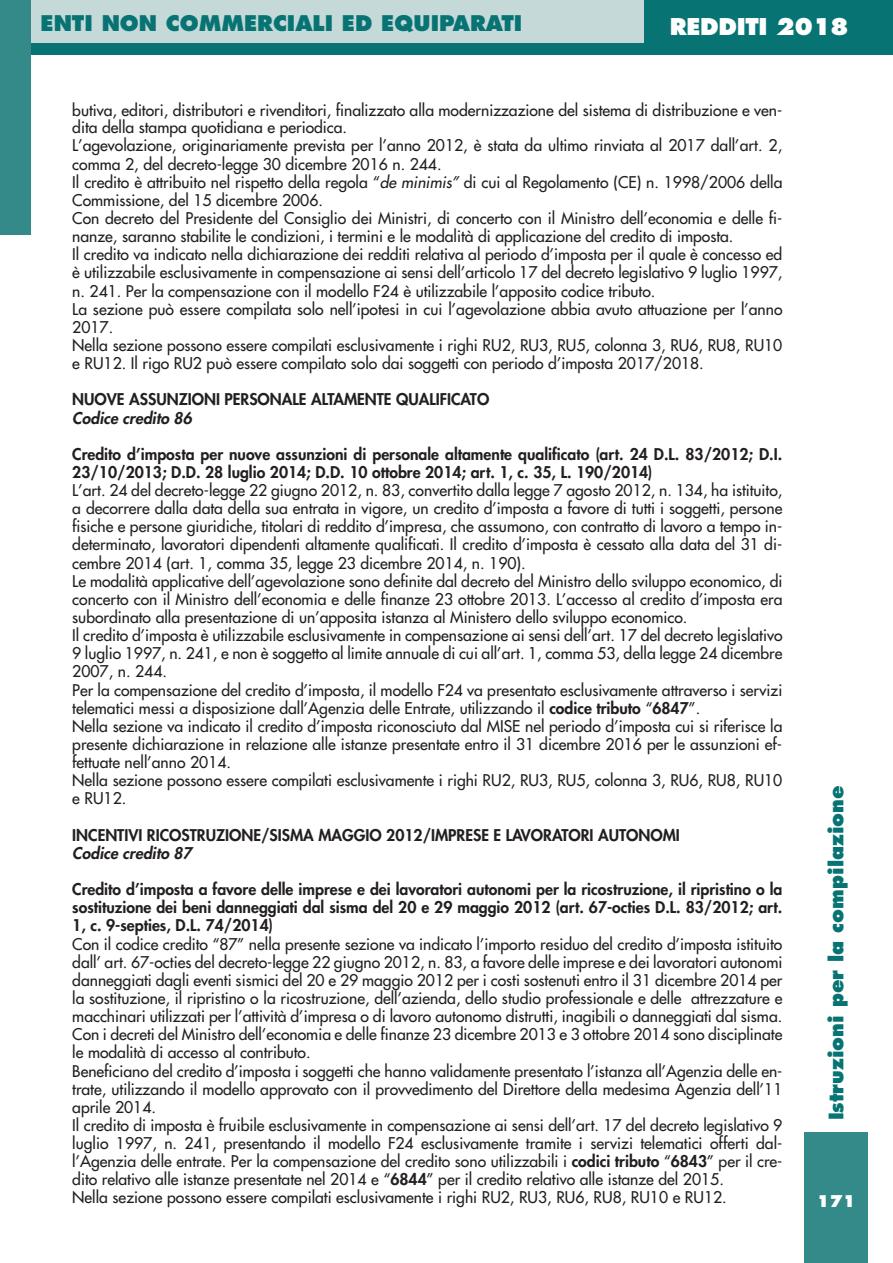
<style>
.page{position:relative;width:893px;height:1263px;background:#fff}
.page>*{position:absolute;margin:0;border:0;box-sizing:border-box;transform-origin:0 0}
.t1{font:800 22.5px "Futura";letter-spacing:-.015em;color:#fff}
.t2{font:800 21px "Futura";color:#077473}
.t3{font:800 19.5px "Futura";color:#077473}
.t4{font:15.75px/18.1px "Futura";color:#231f20}
.t5{font:800 15.75px/18.1px "Futura";color:#231f20}
.t6{font:italic 800 15.75px "Futura";color:#231f20}
.t7{font:800 15.75px "Futura";color:#fff}
.s1{font-style:italic}
.s2{font-weight:800}
</style>
<div class="page">
<div style="left:804px;top:1132px;width:64px;height:131px;background:#348a89"></div>
<div style="left:30px;top:0;width:863px;height:54px;background:#077473"></div>
<div style="left:30px;top:0;width:614px;height:43px;background:#c5d9d9"></div>
<div style="left:0;top:0;width:30px;height:235px;background:#348a89"></div>
<h2 class="t2" style="left:41px;top:14px;width:483px">ENTI NON COMMERCIALI ED EQUIPARATI</h2>
<h1 class="t1" style="left:670px;top:16px;width:181px">REDDITI 2018</h1>
<p class="t4" style="left:72px;top:102px;width:712px">butiva, editori, distributori e rivenditori, finalizzato alla modernizzazione del sistema di distribuzione e ven&shy;dita della stampa quotidiana e periodica.<br>L’agevolazione, originariamente prevista per l’anno 2012, è stata da ultimo rinviata al 2017 dall’art. 2, comma 2, del decreto-legge 30 dicembre 2016 n. 244.<br>Il credito è attribuito nel rispetto della regola “<span class="s1">de minimis”</span> di cui al Regolamento (CE) n. 1998/2006 della Commissione, del 15 dicembre 2006.<br>Con decreto del Presidente del Consiglio dei Ministri, di concerto con il Ministro dell’economia e delle fi&shy;nanze, saranno stabilite le condizioni, i termini e le modalità di applicazione del credito di imposta.<br>Il credito va indicato nella dichiarazione dei redditi relativa al periodo d’imposta per il quale è concesso ed è utilizzabile esclusivamente in compensazione ai sensi dell’articolo 17 del decreto legislativo 9 luglio 1997, n. 241. Per la compensazione con il modello F24 è utilizzabile l’apposito codice tributo.<br>La sezione può essere compilata solo nell’ipotesi in cui l’agevolazione abbia avuto attuazione per l’anno 2017.<br>Nella sezione possono essere compilati esclusivamente i righi RU2, RU3, RU5, colonna 3, RU6, RU8, RU10 e RU12. Il rigo RU2 può essere compilato solo dai soggetti con periodo d’imposta 2017/2018.</p>
<p class="t5" style="left:72px;top:392px;width:419px">NUOVE ASSUNZIONI PERSONALE ALTAMENTE QUALIFICATO</p>
<p class="t6" style="left:72px;top:410px;width:124px">Codice credito 86</p>
<p class="t5" style="left:72px;top:446px;width:712px">Credito d’imposta per nuove assunzioni di personale altamente qualificato (art. 24 D.L. 83/2012; D.I.<br>23/10/2013; D.D. 28 luglio 2014; D.D. 10 ottobre 2014; art. 1, c. 35, L. 190/2014)</p>
<p class="t4" style="left:72px;top:482px;width:712px">L’art. 24 del decreto-legge 22 giugno 2012, n. 83, convertito dalla legge 7 agosto 2012, n. 134, ha istituito, a decorrere dalla data della sua entrata in vigore, un credito d’imposta a favore di tutti i soggetti, persone fisiche e persone giuridiche, titolari di reddito d’impresa, che assumono, con contratto di lavoro a tempo in&shy;determinato, lavoratori dipendenti altamente qualificati. Il credito d’imposta è cessato alla data del 31 di&shy;cembre 2014 (art. 1, comma 35, legge 23 dicembre 2014, n. 190).<br>Le modalità applicative dell’agevolazione sono definite dal decreto del Ministro dello sviluppo economico, di concerto con il Ministro dell’economia e delle finanze 23 ottobre 2013. L’accesso al credito d’imposta era subordinato alla presentazione di un’apposita istanza al Ministero dello sviluppo economico.<br>Il credito d’imposta è utilizzabile esclusivamente in compensazione ai sensi dell’art. 17 del decreto legislativo 9 luglio 1997, n. 241, e non è soggetto al limite annuale di cui all’art. 1, comma 53, della legge 24 dicembre 2007, n. 244.<br>Per la compensazione del credito d’imposta, il modello F24 va presentato esclusivamente attraverso i servizi telematici messi a disposizione dall’Agenzia delle Entrate, utilizzando il <span class="s2">codice tributo</span> “<span class="s2">6847</span>”.<br>Nella sezione va indicato il credito d’imposta riconosciuto dal MISE nel periodo d’imposta cui si riferisce la presente dichiarazione in relazione alle istanze presentate entro il 31 dicembre 2016 per le assunzioni ef&shy;fettuate nell’anno 2014.<br>Nella sezione possono essere compilati esclusivamente i righi RU2, RU3, RU5, colonna 3, RU6, RU8, RU10 e RU12.</p>
<p class="t5" style="left:72px;top:827px;width:609px">INCENTIVI RICOSTRUZIONE/SISMA MAGGIO 2012/IMPRESE E LAVORATORI AUTONOMI</p>
<p class="t6" style="left:72px;top:845px;width:124px">Codice credito 87</p>
<p class="t5" style="left:72px;top:881px;width:712px;text-align:justify">Credito d’imposta a favore delle imprese e dei lavoratori autonomi per la ricostruzione, il ripristino o la sostituzione dei beni danneggiati dal sisma del 20 e 29 maggio 2012 (art. 67-octies D.L. 83/2012; art.<br>1, c. 9-septies, D.L. 74/2014)</p>
<p class="t4" style="left:72px;top:936px;width:712px">Con il codice credito “87” nella presente sezione va indicato l’importo residuo del credito d’imposta istituito dall’ art. 67-octies del decreto-legge 22 giugno 2012, n. 83, a favore delle imprese e dei lavoratori autonomi danneggiati dagli eventi sismici del 20 e 29 maggio 2012 per i costi sostenuti entro il 31 dicembre 2014 per la sostituzione, il ripristino o la ricostruzione, dell’azienda, dello studio professionale e delle attrezzature e macchinari utilizzati per l’attività d’impresa o di lavoro autonomo distrutti, inagibili o danneggiati dal sisma.<br>Con i decreti del Ministro dell’economia e delle finanze 23 dicembre 2013 e 3 ottobre 2014 sono disciplinate le modalità di accesso al contributo.<br>Beneficiano del credito d’imposta i soggetti che hanno validamente presentato l’istanza all’Agenzia delle en&shy;trate, utilizzando il modello approvato con il provvedimento del Direttore della medesima Agenzia dell’11 aprile 2014.<br>Il credito di imposta è fruibile esclusivamente in compensazione ai sensi dell’art. 17 del decreto legislativo 9 luglio 1997, n. 241, presentando il modello F24 esclusivamente tramite i servizi telematici offerti dal&shy;l’Agenzia delle entrate. Per la compensazione del credito sono utilizzabili i <span class="s2">codici tributo</span> “<span class="s2">6843</span>” per il cre&shy;dito relativo alle istanze presentate nel 2014 e “<span class="s2">6844</span>” per il credito relativo alle istanze del 2015.<br>Nella sezione possono essere compilati esclusivamente i righi RU2, RU3, RU6, RU8, RU10 e RU12.</p>
<p class="t3" style="left:827px;top:1120px;width:336px;rotate:-90deg">Istruzioni per la compilazione</p>
<p class="t7" style="left:817px;top:1194px;width:41px">171</p>
</div>
